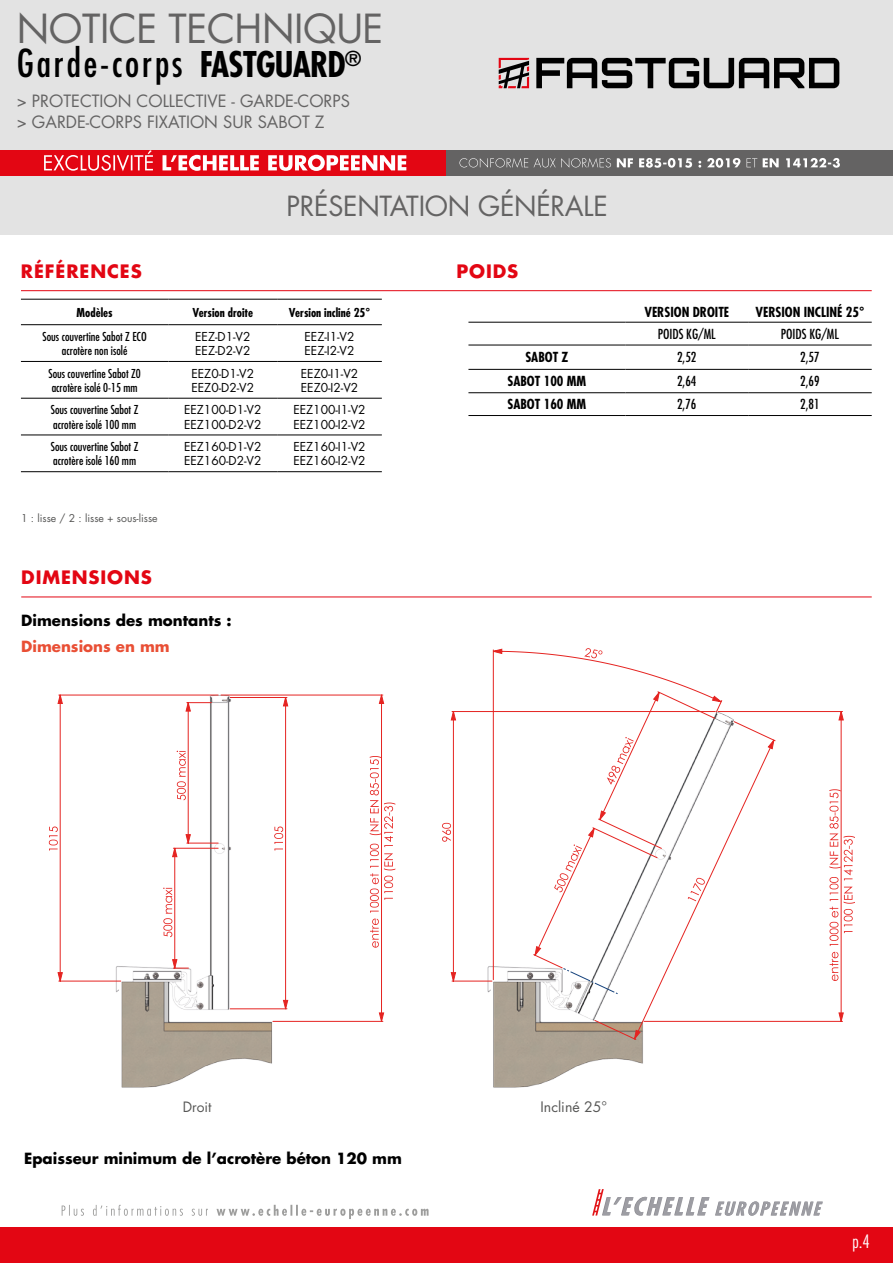
<style>
.page{position:relative;width:893px;height:1263px;background:#fff}
.page>*{position:absolute;margin:0;border:0;box-sizing:border-box;transform-origin:0 0}
.t1{font:39px "Futura Std";letter-spacing:-.01em;color:#646363}
.t2{font:condensed 37.5px "Futura Std";letter-spacing:.075em;color:#000}
.t3{font:27px "Futura Std";letter-spacing:-.01em;color:#646363}
.t4{font:700 18px "Futura Std";letter-spacing:.05em;color:#e30613}
.t5{font:300 condensed 18px "Futura Std";color:#fff}
.t6{font:16.5px/21px "Futura Std";color:#646363}
.t7{font:700 15px "Futura Std";color:#000}
.t8{font:700 15px "Futura Std";color:#e94f35}
.t9{font:14.1px "Futura Std";color:#575756}
.t10{font:13.95px "Futura Std";color:#575756}
.t11{font:700 condensed 13.5px "Futura Std";color:#000}
.t12{font:condensed 13.5px "Futura Std";color:#000}
.t13{font:12px/14.4px "Futura Std";color:#000}
.t14{font:condensed 12px/14.4px "Futura Std";color:#000}
.t15{font:700 condensed 12px "Futura Std";color:#000}
.t16{font:10.5px "Futura Std";color:#575756}
.s1{font-weight:700;font-size:34.5px}
</style>
<div class="page">
<img style="left:93px;top:694px;width:202px;height:394px">
<svg style="left:384px;top:802px;width:11px;height:98px"></svg>
<hr style="left:273px;top:1021px;width:110px;height:1px;background:#e52421">
<svg style="left:58px;top:695px;width:326px;height:326px"></svg>
<svg style="left:48px;top:697px;width:240px;height:312px"></svg>
<svg style="left:177px;top:702px;width:34px;height:141px"></svg>
<img style="left:492px;top:687px;width:151px;height:401px">
<svg style="left:442px;top:823px;width:9px;height:19px"></svg>
<hr style="left:644px;top:1021px;width:198px;height:1px;background:#e52421">
<hr style="left:892px;top:695px;width:1px;height:326px;background:#e52421">
<svg style="left:829px;top:1009px;width:15px;height:13px"></svg>
<svg style="left:451px;top:697px;width:404px;height:312px"></svg>
<svg style="left:493px;top:648px;width:281px;height:391px"></svg>
<div style="left:0;top:175px;width:893px;height:60px;background:#e3e3e3"></div>
<div style="left:0;top:0;width:893px;height:150px;background:#e3e3e3"></div>
<div style="left:0;top:1227px;width:893px;height:36px;background:#e30613"></div>
<svg style="left:592px;top:1189px;width:231px;height:27px"></svg>
<svg style="left:62px;top:1205px;width:367px;height:14px"></svg>
<svg style="left:536px;top:58px;width:303px;height:30px"></svg>
<svg style="left:499px;top:58px;width:30px;height:30px"></svg>
<div style="left:0;top:150px;width:446px;height:26px;background:#e30613"></div>
<div style="left:446px;top:150px;width:447px;height:26px;background:#646363"></div>
<svg style="left:44px;top:150px;width:362px;height:21px"></svg>
<svg style="left:459px;top:158px;width:381px;height:10px"></svg>
<hr style="left:21px;top:597px;width:851px;height:1px;background:#e30613">
<hr style="left:21px;top:290px;width:851px;height:1px;background:#e30613">
<hr style="left:21px;top:299px;width:147px;height:1px;background:#000">
<hr style="left:168px;top:324px;width:109px;height:1px;background:#000">
<hr style="left:277px;top:324px;width:105px;height:1px;background:#000">
<hr style="left:168px;top:361px;width:109px;height:1px;background:#000">
<hr style="left:277px;top:361px;width:105px;height:1px;background:#000">
<hr style="left:168px;top:398px;width:109px;height:1px;background:#000">
<hr style="left:277px;top:398px;width:105px;height:1px;background:#000">
<hr style="left:168px;top:435px;width:109px;height:1px;background:#000">
<hr style="left:277px;top:435px;width:105px;height:1px;background:#000">
<hr style="left:168px;top:471px;width:109px;height:1px;background:#000">
<hr style="left:277px;top:471px;width:105px;height:1px;background:#000">
<hr style="left:168px;top:299px;width:109px;height:1px;background:#000">
<hr style="left:277px;top:299px;width:105px;height:1px;background:#000">
<hr style="left:21px;top:324px;width:147px;height:1px;background:#000">
<hr style="left:21px;top:361px;width:147px;height:1px;background:#000">
<hr style="left:21px;top:398px;width:147px;height:1px;background:#000">
<hr style="left:21px;top:435px;width:147px;height:1px;background:#000">
<hr style="left:21px;top:471px;width:147px;height:1px;background:#000">
<hr style="left:468px;top:322px;width:157px;height:1px;background:#000">
<hr style="left:625px;top:322px;width:123px;height:1px;background:#000">
<hr style="left:748px;top:322px;width:124px;height:1px;background:#000">
<hr style="left:468px;top:345px;width:157px;height:1px;background:#000">
<hr style="left:625px;top:345px;width:123px;height:1px;background:#000">
<hr style="left:748px;top:345px;width:124px;height:1px;background:#000">
<hr style="left:468px;top:369px;width:157px;height:1px;background:#000">
<hr style="left:625px;top:369px;width:123px;height:1px;background:#000">
<hr style="left:748px;top:369px;width:124px;height:1px;background:#000">
<hr style="left:468px;top:392px;width:157px;height:1px;background:#000">
<hr style="left:625px;top:392px;width:123px;height:1px;background:#000">
<hr style="left:748px;top:392px;width:124px;height:1px;background:#000">
<hr style="left:468px;top:415px;width:157px;height:1px;background:#000">
<hr style="left:625px;top:415px;width:123px;height:1px;background:#000">
<hr style="left:748px;top:415px;width:124px;height:1px;background:#000">
<h1 class="t1" style="left:17px;top:4px;width:368px">NOTICE TECHNIQUE</h1>
<h2 class="t2" style="left:17px;top:41px;width:346px">Garde-corps <span class="s1">FASTGUARD</span><sup>®</sup></h2>
<h3 class="t6" style="left:17px;top:91px;width:335px">&gt; PROTECTION COLLECTIVE - GARDE-CORPS &gt; GARDE-CORPS FIXATION SUR SABOT Z</h3>
<h3 class="t4" style="left:21px;top:259px;width:122px">RÉFÉRENCES</h3>
<h3 class="t3" style="left:287px;top:189px;width:323px">PRÉSENTATION GÉNÉRALE</h3>
<h3 class="t4" style="left:456px;top:259px;width:63px">POIDS</h3>
<p class="t15" style="left:77px;top:305px;width:38px">Modèles</p>
<p class="t15" style="left:192px;top:305px;width:62px">Version droite</p>
<p class="t15" style="left:289px;top:305px;width:83px">Version incliné 25°</p>
<p class="t14" style="left:43px;top:329px;width:106px;text-align:center">Sous couvertine Sabot Z ECO acrotère non isolé</p>
<p class="t13" style="left:195px;top:329px;width:57px">EEZ-D1-V2<br>EEZ-D2-V2</p>
<p class="t13" style="left:305px;top:329px;width:51px">EEZ-I1-V2<br>EEZ-I2-V2</p>
<p class="t14" style="left:48px;top:366px;width:94px">Sous couvertine Sabot Z0 acrotère isolé 0-15 mm</p>
<p class="t13" style="left:191px;top:366px;width:64px">EEZ0-D1-V2<br>EEZ0-D2-V2</p>
<p class="t13" style="left:301px;top:366px;width:59px">EEZ0-I1-V2<br>EEZ0-I2-V2</p>
<p class="t14" style="left:51px;top:403px;width:89px">Sous couvertine Sabot Z acrotère isolé 100 mm</p>
<p class="t13" style="left:184px;top:403px;width:79px">EEZ100-D1-V2<br>EEZ100-D2-V2</p>
<p class="t13" style="left:293px;top:403px;width:74px">EEZ100-I1-V2<br>EEZ100-I2-V2</p>
<p class="t14" style="left:51px;top:439px;width:89px">Sous couvertine Sabot Z acrotère isolé 160 mm</p>
<p class="t13" style="left:184px;top:440px;width:79px">EEZ160-D1-V2<br>EEZ160-D2-V2</p>
<p class="t13" style="left:293px;top:440px;width:74px">EEZ160-I1-V2<br>EEZ160-I2-V2</p>
<p class="t16" style="left:21px;top:511px;width:138px">1 : lisse / 2 : lisse + sous-lisse</p>
<h3 class="t4" style="left:21px;top:565px;width:132px">DIMENSIONS</h3>
<p class="t7" style="left:21px;top:610px;width:212px">Dimensions des montants :</p>
<p class="t8" style="left:21px;top:636px;width:150px">Dimensions en mm</p>
<p class="t11" style="left:644px;top:303px;width:86px">VERSION DROITE</p>
<p class="t11" style="left:755px;top:303px;width:111px">VERSION INCLINÉ 25°</p>
<p class="t12" style="left:658px;top:326px;width:59px">POIDS KG/ML</p>
<p class="t12" style="left:781px;top:326px;width:59px">POIDS KG/ML</p>
<p class="t11" style="left:525px;top:348px;width:45px">SABOT Z</p>
<p class="t12" style="left:677px;top:349px;width:21px">2,52</p>
<p class="t12" style="left:800px;top:349px;width:21px">2,57</p>
<p class="t11" style="left:507px;top:373px;width:80px">SABOT 100 MM</p>
<p class="t12" style="left:677px;top:373px;width:21px">2,64</p>
<p class="t12" style="left:800px;top:373px;width:21px">2,69</p>
<p class="t11" style="left:507px;top:396px;width:80px">SABOT 160 MM</p>
<p class="t12" style="left:677px;top:396px;width:21px">2,76</p>
<p class="t12" style="left:800px;top:396px;width:21px">2,81</p>
<p class="t10" style="left:183px;top:1098px;width:30px">Droit</p>
<p class="t9" style="left:541px;top:1098px;width:68px">Incliné 25°</p>
<p class="t7" style="left:24px;top:1148px;width:379px">Epaisseur minimum de l’acrotère béton 120 mm</p>
<h3 class="t5" style="left:852px;top:1231px;width:19px">p.4</h3>
</div>
